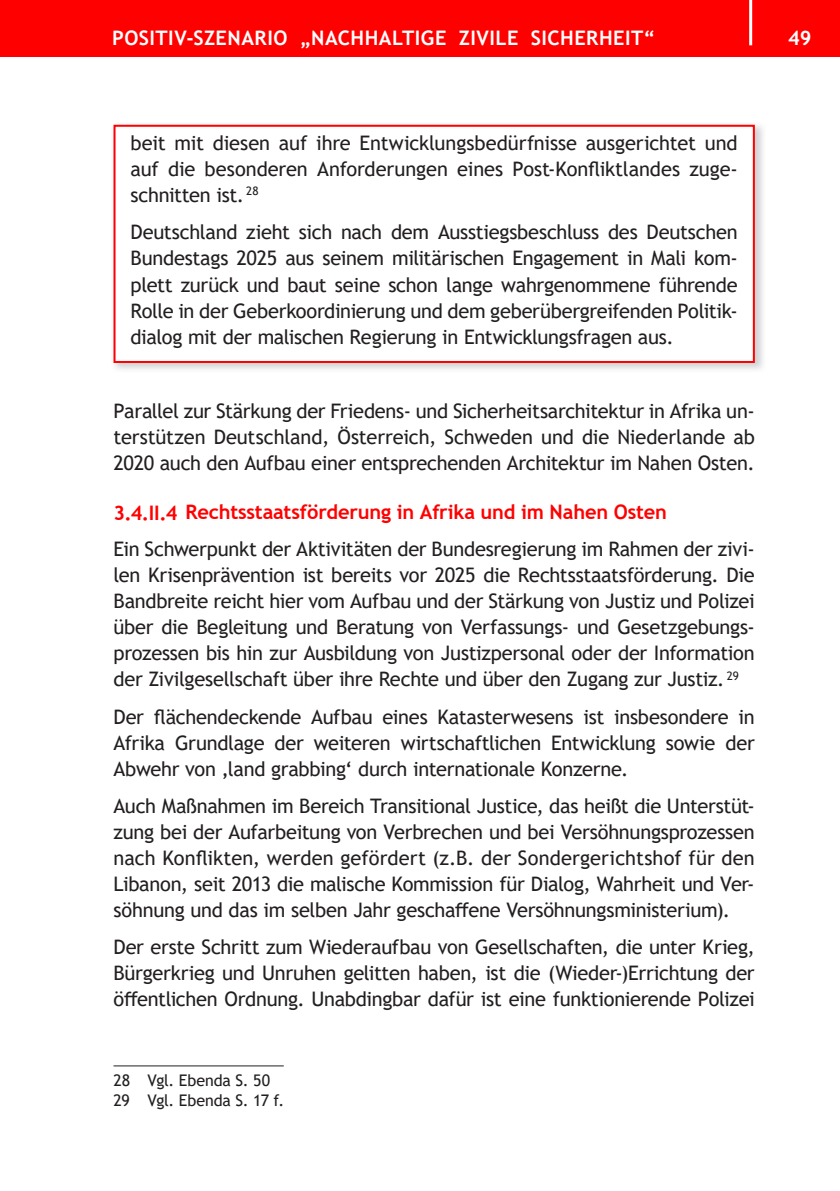
<style>
.page{position:relative;width:840px;height:1191px;background:#fff}
.page>*{position:absolute;margin:0;border:0;box-sizing:border-box;transform-origin:0 0}
.t1{font:20px/26px "Trebuchet MS";letter-spacing:-.015em;color:#231f20;text-align:justify}
.t2{font:700 20px "Trebuchet MS";letter-spacing:-.01em;color:#f00}
.t3{font:700 20px "Trebuchet MS";letter-spacing:.025em;color:#fff}
.t4{font:16px/20px "Trebuchet MS";letter-spacing:-.005em;color:#231f20}
</style>
<div class="page">
<div style="left:0;top:0;width:839px;height:57px;background:#f00"></div>
<hr style="left:748px;top:0;width:3px;height:45px;background:#fff">
<img style="left:113px;top:124px;width:650px;height:246px">
<div style="left:114px;top:126px;width:639px;height:236px;background:#fff"></div>
<div style="left:113px;top:125px;width:641px;height:238px;border:2px solid #f00"></div>
<hr style="left:113px;top:1065px;width:170px;height:1px;background:#231f20">
<p class="t3" style="left:112px;top:30px;width:544px">POSITIV-SZENARIO „NACHHALTIGE ZIVILE SICHERHEIT“</p>
<p class="t3" style="left:787px;top:30px;width:25px">49</p>
<p class="t1" style="left:130px;top:131px;width:608px">beit mit diesen auf ihre Entwicklungsbedürfnisse ausgerichtet und auf die besonderen Anforderungen eines Post-Konfliktlandes zuge&shy;schnitten ist. <sup>28</sup></p>
<p class="t1" style="left:130px;top:221px;width:608px">Deutschland zieht sich nach dem Ausstiegsbeschluss des Deutschen Bundestags 2025 aus seinem militärischen Engagement in Mali kom&shy;plett zurück und baut seine schon lange wahrgenommene führende Rolle in der Geberkoordinierung und dem geberübergreifenden Politik&shy;dialog mit der malischen Regierung in Entwicklungsfragen aus.</p>
<p class="t1" style="left:113px;top:399px;width:642px">Parallel zur Stärkung der Friedens- und Sicherheitsarchitektur in Afrika un&shy;terstützen Deutschland, Österreich, Schweden und die Niederlande ab 2020 auch den Aufbau einer entsprechenden Architektur im Nahen Osten.</p>
<p class="t2" style="left:113px;top:504px;width:554px">3 .4 .II .4 Rechtsstaatsförderung in Afrika und im Nahen Osten</p>
<p class="t1" style="left:113px;top:537px;width:642px">Ein Schwerpunkt der Aktivitäten der Bundesregierung im Rahmen der zivi&shy;len Krisenprävention ist bereits vor 2025 die Rechtsstaatsförderung. Die Bandbreite reicht hier vom Aufbau und der Stärkung von Justiz und Polizei über die Begleitung und Beratung von Verfassungs- und Gesetzgebungs&shy;prozessen bis hin zur Ausbildung von Justizpersonal oder der Information der Zivilgesellschaft über ihre Rechte und über den Zugang zur Justiz. <sup>29</sup></p>
<p class="t1" style="left:113px;top:703px;width:642px">Der flächendeckende Aufbau eines Katasterwesens ist insbesondere in Afrika Grundlage der weiteren wirtschaftlichen Entwicklung sowie der Abwehr von ‚land grabbing‘ durch internationale Konzerne.</p>
<p class="t1" style="left:113px;top:794px;width:642px">Auch Maßnahmen im Bereich Transitional Justice, das heißt die Unterstüt&shy;zung bei der Aufarbeitung von Verbrechen und bei Versöhnungsprozessen nach Konflikten, werden gefördert (z.B. der Sondergerichtshof für den Libanon, seit 2013 die malische Kommission für Dialog, Wahrheit und Ver&shy;söhnung und das im selben Jahr geschaffene Versöhnungsministerium).</p>
<p class="t1" style="left:113px;top:935px;width:642px">Der erste Schritt zum Wiederaufbau von Gesellschaften, die unter Krieg, Bürgerkrieg und Unruhen gelitten haben, ist die (Wieder-)Errichtung der öffentlichen Ordnung. Unabdingbar dafür ist eine funktionierende Polizei</p>
<p class="t4" style="left:113px;top:1071px;width:172px">28 Vgl. Ebenda S. 50<br>29 Vgl. Ebenda S. 17 f.</p>
</div>
